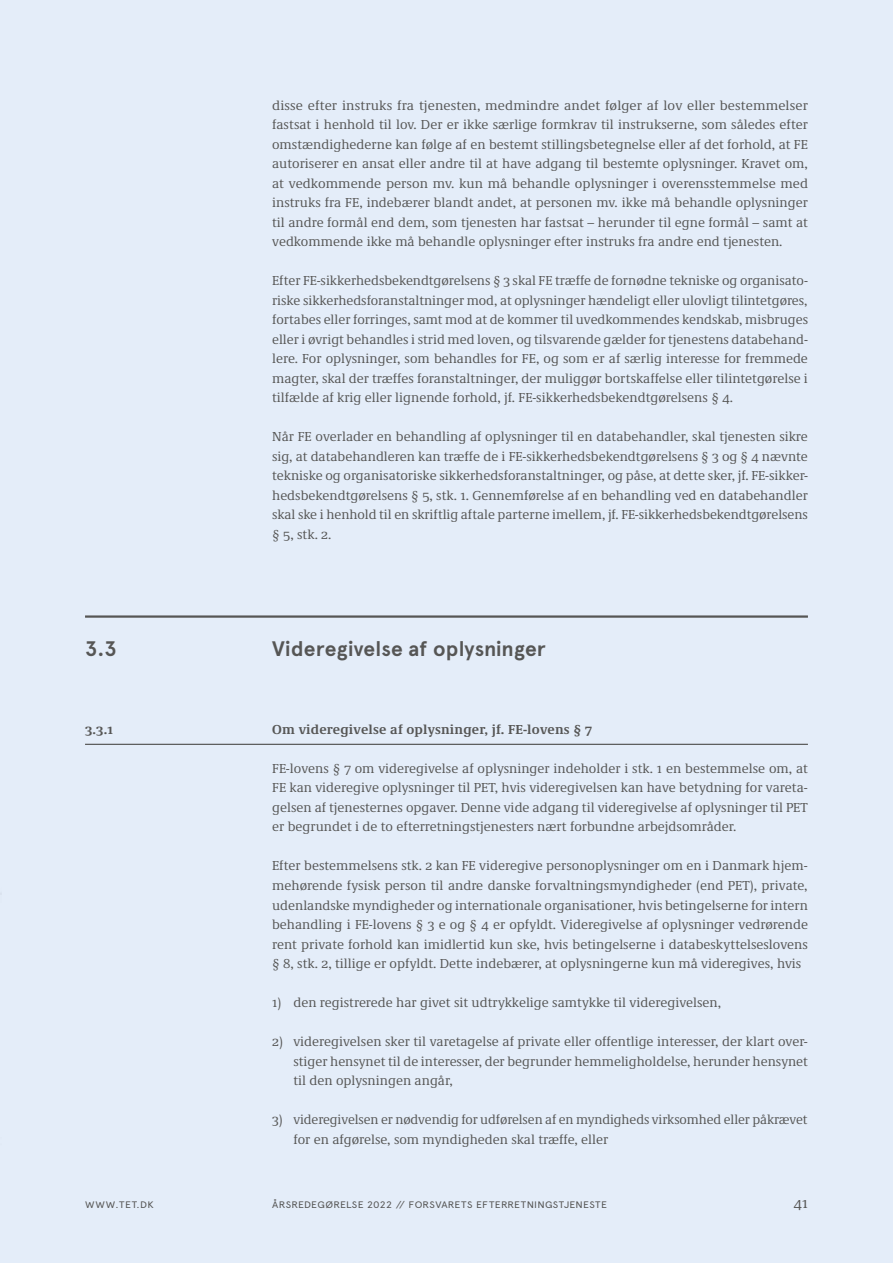
<style>
.page{position:relative;width:893px;height:1263px;background:#e4edf9}
.page>*{position:absolute;margin:0;border:0;box-sizing:border-box;transform-origin:0 0}
.t1{font:21px "Apercu Bold 2";letter-spacing:.01em;color:#565655}
.t2{font:15px "Demos Next Pro";color:#565655}
.t3{font:13.5px/19.5px "Demos Next Pro";color:#565655;text-align:justify}
.t4{font:700 13.5px "Demos Next Pro";letter-spacing:.015em;color:#565655}
.t5{font:9.45px "Apercu 8";letter-spacing:.025em;color:#565655;scale:1.11 1}
</style>
<div class="page">
<hr style="left:85px;top:615px;width:723px;height:3px;background:#565655">
<hr style="left:85px;top:744px;width:723px;height:1px;background:#565655">
<p class="t3" style="left:272px;top:95px;width:537px">disse efter instruks fra tjenesten, medmindre andet følger af lov eller bestemmelser fastsat i henhold til lov. Der er ikke særlige formkrav til instrukserne, som således efter omstændighederne kan følge af en bestemt stillingsbetegnelse eller af det forhold, at FE autoriserer en ansat eller andre til at have adgang til bestemte oplysninger. Kravet om, at vedkommende person mv. kun må behandle oplysninger i overensstemmelse med instruks fra FE, indebærer blandt andet, at personen mv. ikke må behandle oplysninger til andre formål end dem, som tjenesten har fastsat – herunder til egne formål – samt at vedkommende ikke må behandle oplysninger efter instruks fra andre end tjenesten.</p>
<p class="t3" style="left:272px;top:270px;width:537px">Efter FE-sikkerhedsbekendtgørelsens § 3 skal FE træffe de fornødne tekniske og organisato&shy;riske sikkerhedsforanstaltninger mod, at oplysninger hændeligt eller ulovligt tilintetgøres, fortabes eller forringes, samt mod at de kommer til uvedkommendes kendskab, misbruges eller i øvrigt behandles i strid med loven, og tilsvarende gælder for tjenestens databehand&shy;lere. For oplysninger, som behandles for FE, og som er af særlig interesse for fremmede magter, skal der træffes foranstaltninger, der muliggør bortskaffelse eller tilintetgørelse i tilfælde af krig eller lignende forhold, jf. FE-sikkerhedsbekendtgørelsens § 4.</p>
<p class="t3" style="left:272px;top:426px;width:537px">Når FE overlader en behandling af oplysninger til en databehandler, skal tjenesten sikre sig, at databehandleren kan træffe de i FE-sikkerhedsbekendtgørelsens § 3 og § 4 nævnte tekniske og organisatoriske sikkerhedsforanstaltninger, og påse, at dette sker, jf. FE-sikker&shy;hedsbekendtgørelsens § 5, stk. 1. Gennemførelse af en behandling ved en databehandler skal ske i henhold til en skriftlig aftale parterne imellem, jf. FE-sikkerhedsbekendtgørelsens § 5, stk. 2.</p>
<h1 class="t1" style="left:85px;top:636px;width:33px">3.3</h1>
<h1 class="t1" style="left:272px;top:636px;width:275px">Videregivelse af oplysninger</h1>
<p class="t4" style="left:85px;top:720px;width:30px">3.3.1</p>
<p class="t4" style="left:272px;top:720px;width:321px">Om videregivelse af oplysninger, jf. FE-lovens § 7</p>
<p class="t3" style="left:272px;top:758px;width:537px">FE-lovens § 7 om videregivelse af oplysninger indeholder i stk. 1 en bestemmelse om, at FE kan videregive oplysninger til PET, hvis videregivelsen kan have betydning for vareta&shy;gelsen af tjenesternes opgaver. Denne vide adgang til videregivelse af oplysninger til PET er begrundet i de to efterretningstjenesters nært forbundne arbejdsområder.</p>
<p class="t3" style="left:272px;top:855px;width:537px">Efter bestemmelsens stk. 2 kan FE videregive personoplysninger om en i Danmark hjem&shy;mehørende fysisk person til andre danske forvaltningsmyndigheder (end PET), private, udenlandske myndigheder og internationale organisationer, hvis betingelserne for intern behandling i FE-lovens § 3 e og § 4 er opfyldt. Videregivelse af oplysninger vedrørende rent private forhold kan imidlertid kun ske, hvis betingelserne i databeskyttelseslovens § 8, stk. 2, tillige er opfyldt. Dette indebærer, at oplysningerne kun må videregives, hvis</p>
<p class="t3" style="left:272px;top:992px;width:451px">1) den registrerede har givet sit udtrykkelige samtykke til videregivelsen,</p>
<p class="t3" style="left:293px;top:1031px;width:516px;text-indent:-21px">2) videregivelsen sker til varetagelse af private eller offentlige interesser, der klart over&shy;stiger hensynet til de interesser, der begrunder hemmeligholdelse, herunder hensynet til den oplysningen angår,</p>
<p class="t3" style="left:293px;top:1109px;width:516px;text-indent:-21px">3) videregivelsen er nødvendig for udførelsen af en myndigheds virksomhed eller påkrævet for en afgørelse, som myndigheden skal træffe, eller</p>
<p class="t5" style="left:85px;top:1199px;width:63px">WWW.TET.DK</p>
<p class="t5" style="left:272px;top:1199px;width:303px">ÅRSREDEGØRELSE 2022 // FORSVARETS EFTERRETNINGSTJENESTE</p>
<p class="t2" style="left:794px;top:1192px;width:15px">41</p>
</div>
